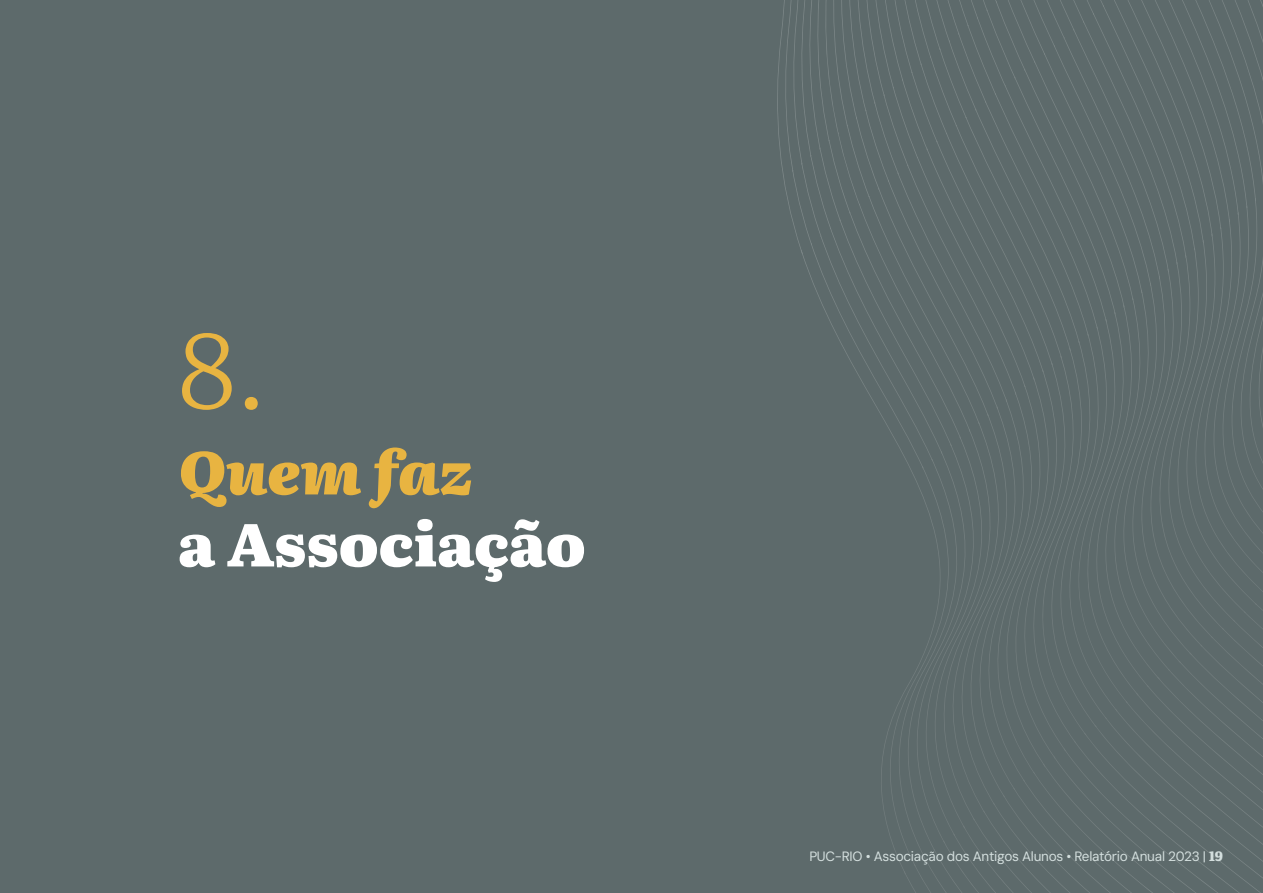
<style>
.page{position:relative;width:1263px;height:893px;background:#5d6a6b}
.page>*{position:absolute;margin:0;border:0;box-sizing:border-box;transform-origin:0 0}
.t1{font:300 105px "Literata 24 pt";color:#e8b441}
.t2{font:900 60px "Literata 24 pt";color:#fff}
.t3{font:italic 900 60px "Literata 24 pt";color:#e8b441}
.t4{font:13.5px "DM Sans 9 pt";letter-spacing:-.02em;color:#d4dfde}
.s1{font-family:"Literata 24 pt";font-weight:800}
</style>
<div class="page">
<svg style="left:794px;top:0;width:469px;height:893px"></svg>
<p class="t1" style="left:178px;top:290px;width:90px">8.</p>
<p class="t3" style="left:178px;top:420px;width:296px">Quem faz</p>
<p class="t2" style="left:178px;top:492px;width:409px">a Associação</p>
<p class="t4" style="left:809px;top:848px;width:415px">PUC-RIO • Associação dos Antigos Alunos • Relatório Anual 2023 | <span class="s1">19</span></p>
</div>
